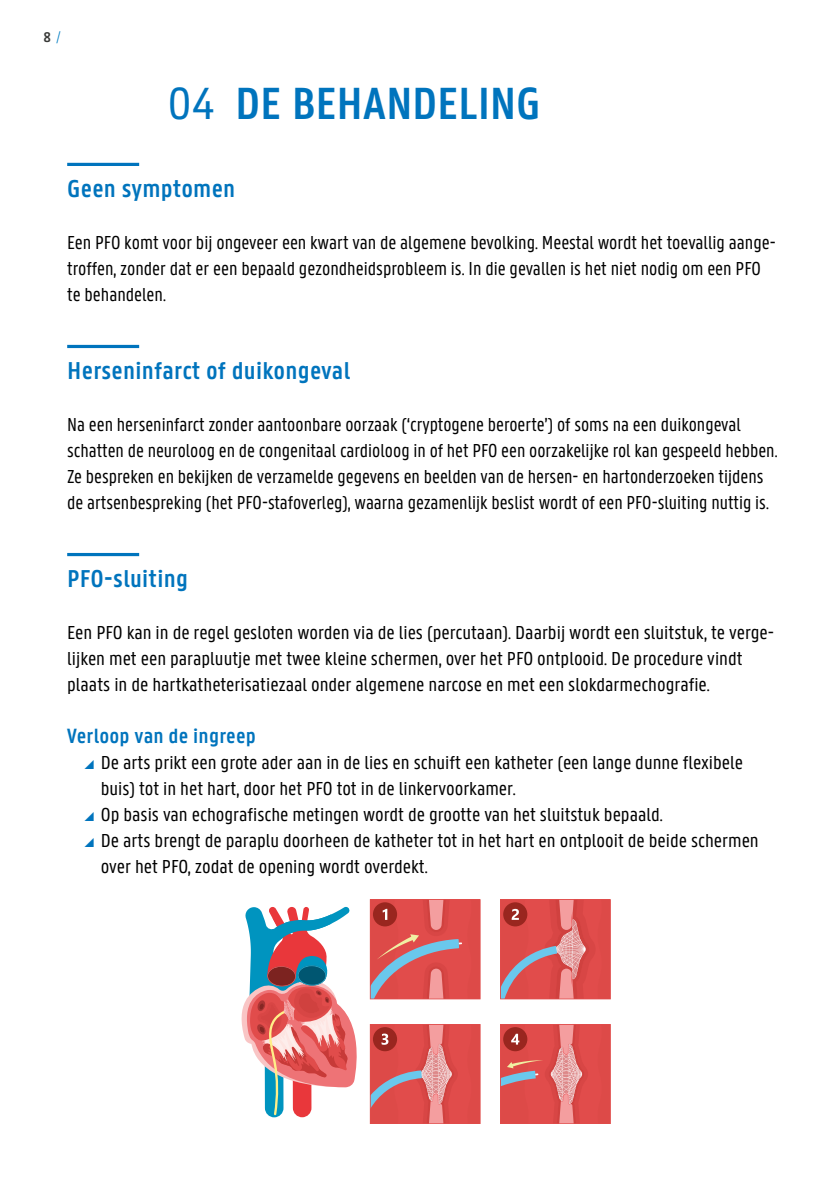
<style>
.page{position:relative;width:840px;height:1191px;background:#fff}
.page>*{position:absolute;margin:0;border:0;box-sizing:border-box;transform-origin:0 0}
.t1{font:600 48px "U Gent Panno Text";letter-spacing:-.005em;color:#0074bd}
.t2{font:600 26px "U Gent Panno Text";letter-spacing:.01em;color:#0074bd}
.t3{font:600 22px "U Gent Panno Text";letter-spacing:.01em;color:#0074bd}
.t4{font:20px/26px "U Gent Panno Text";color:#000}
.t5{font:20px/26px "U Gent Panno Text";color:#000;scale:.95 1}
.t6{font:20px/26px "U Gent Panno Text";color:#000;scale:.96 1}
.t7{font:600 15px "U Gent Panno Text";color:#383937}
.s1{font-weight:300;color:#007dc2}
.s2{font-weight:400}
</style>
<div class="page">
<hr style="left:67px;top:163px;width:72px;height:3px;background:#0074bd">
<hr style="left:67px;top:345px;width:72px;height:3px;background:#0074bd">
<hr style="left:67px;top:553px;width:72px;height:3px;background:#0074bd">
<svg style="left:500px;top:1024px;width:110px;height:99px;background:#da5b5b"></svg>
<svg style="left:241px;top:899px;width:239px;height:224px"></svg>
<svg style="left:500px;top:899px;width:110px;height:100px;background:#d65c5d"></svg>
<p class="t7" style="left:43px;top:28px;width:18px">8 <span class="s1">/</span></p>
<h1 class="t1" style="left:168px;top:74px;width:374px"><span class="s2">04</span> DE BEHANDELING</h1>
<h2 class="t2" style="left:67px;top:173px;width:169px">Geen symptomen</h2>
<p class="t6" style="left:67px;top:229px;width:739px">Een PFO komt voor bij ongeveer een kwart van de algemene bevolking. Meestal wordt het toevallig aange&shy;troffen, zonder dat er een bepaald gezondheidsprobleem is. In die gevallen is het niet nodig om een PFO te behandelen.</p>
<h2 class="t2" style="left:67px;top:355px;width:284px">Herseninfarct of duikongeval</h2>
<p class="t5" style="left:67px;top:411px;width:748px">Na een herseninfarct zonder aantoonbare oorzaak (‘cryptogene beroerte’) of soms na een duikongeval schatten de neuroloog en de congenitaal cardioloog in of het PFO een oorzakelijke rol kan gespeeld hebben.<br>Ze bespreken en bekijken de verzamelde gegevens en beelden van de hersen- en hartonderzoeken tijdens de artsenbespreking (het PFO-stafoverleg), waarna gezamenlijk beslist wordt of een PFO-sluiting nuttig is.</p>
<h2 class="t2" style="left:67px;top:563px;width:122px">PFO-sluiting</h2>
<p class="t4" style="left:67px;top:619px;width:708px">Een PFO kan in de regel gesloten worden via de lies (percutaan). Daarbij wordt een sluitstuk, te verge&shy;lijken met een parapluutje met twee kleine schermen, over het PFO ontplooid. De procedure vindt plaats in de hartkatheterisatiezaal onder algemene narcose en met een slokdarmechografie.</p>
<p class="t3" style="left:67px;top:723px;width:190px">Verloop van de ingreep</p>
<p class="t4" style="left:101px;top:749px;width:659px">De arts prikt een grote ader aan in de lies en schuift een katheter (een lange dunne flexibele buis) tot in het hart, door het PFO tot in de linkervoorkamer.<br>Op basis van echografische metingen wordt de grootte van het sluitstuk bepaald.<br>De arts brengt de paraplu doorheen de katheter tot in het hart en ontplooit de beide schermen over het PFO, zodat de opening wordt overdekt.</p>
</div>
